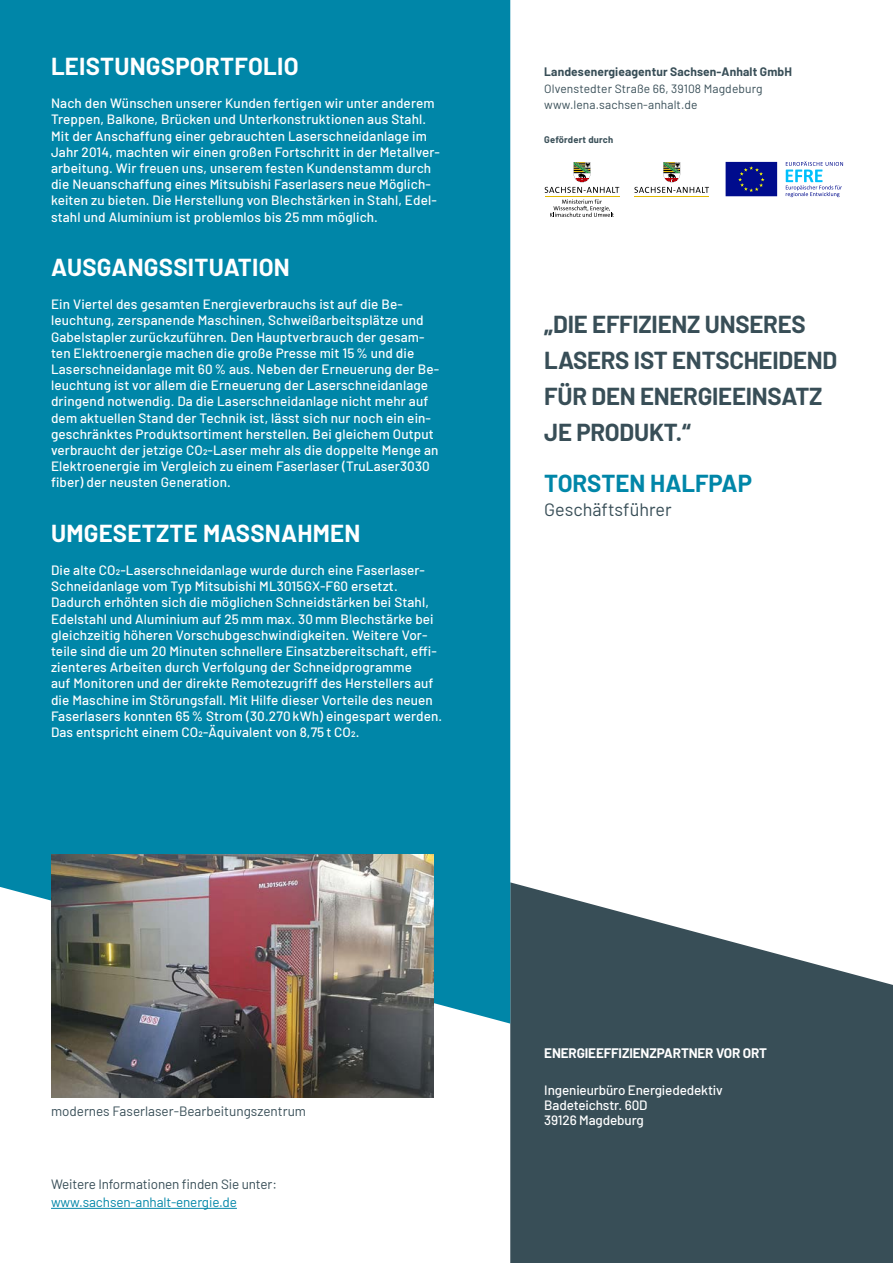
<style>
.page{position:relative;width:893px;height:1263px;background:#fff}
.page>*{position:absolute;margin:0;border:0;box-sizing:border-box;transform-origin:0 0}
.t1{font:700 24px/36px "Barlow";letter-spacing:-.01em;color:#384e57}
.t2{font:700 24px "Barlow";letter-spacing:.01em;color:#fff}
.t3{font:700 24px "Barlow";color:#0086a8}
.t4{font:18px "Barlow";color:#384e57}
.t5{font:500 13.5px/16.2px "Barlow";letter-spacing:.01em;color:#fff}
.t6{font:13.5px "Barlow";letter-spacing:-.005em;color:#384e57}
.t7{font:500 13.5px/15px "Barlow";letter-spacing:-.01em;color:#fff}
.t8{font:700 13.5px "Barlow";letter-spacing:-.01em;color:#fff}
.t9{font:13.5px "Barlow";letter-spacing:-.01em;color:#0086a8}
.t10{font:12px/16.5px "Barlow";letter-spacing:.01em;color:#384e57}
.t11{font:700 12px "Barlow";letter-spacing:.01em;color:#384e57}
.t12{font:700 9.3px "Barlow";letter-spacing:.02em;color:#384e57}
</style>
<div class="page">
<svg style="left:510px;top:882px;width:383px;height:381px;background:#53666d"></svg>
<div style="left:0;top:0;width:510px;height:1023px;background:#0086a8"></div>
<img style="left:51px;top:855px;width:383px;height:242px">
<hr style="left:51px;top:1208px;width:186px;height:1px;background:#0086a8">
<hr style="left:545px;top:196px;width:74px;height:1px;background:#e1b900">
<svg style="left:545px;top:162px;width:74px;height:31px"></svg>
<svg style="left:550px;top:199px;width:64px;height:18px"></svg>
<hr style="left:634px;top:196px;width:75px;height:1px;background:#e1b900">
<svg style="left:634px;top:162px;width:75px;height:31px"></svg>
<div style="left:726px;top:162px;width:51px;height:34px;background:#000c8d"></div>
<svg style="left:738px;top:166px;width:27px;height:26px"></svg>
<svg style="left:786px;top:161px;width:57px;height:36px"></svg>
<h1 class="t2" style="left:51px;top:49px;width:249px">LEISTUNGSPORTFOLIO</h1>
<p class="t5" style="left:51px;top:94px;width:390px">Nach den Wünschen unserer Kunden fertigen wir unter anderem Treppen, Balkone, Brücken und Unterkonstruktionen aus Stahl.<br>Mit der Anschaffung einer gebrauchten Laserschneidanlage im Jahr 2014, machten wir einen großen Fortschritt in der Metallver&shy;arbeitung. Wir freuen uns, unserem festen Kundenstamm durch die Neuanschaffung eines Mitsubishi Faserlasers neue Möglich&shy;keiten zu bieten. Die Herstellung von Blechstärken in Stahl, Edel&shy;stahl und Aluminium ist problemlos bis 25 mm möglich.</p>
<h1 class="t2" style="left:51px;top:250px;width:240px">AUSGANGSSITUATION</h1>
<p class="t5" style="left:51px;top:295px;width:390px">Ein Viertel des gesamten Energieverbrauchs ist auf die Be&shy;leuchtung, zerspanende Maschinen, Schweißarbeitsplätze und Gabelstapler zurückzuführen. Den Hauptverbrauch der gesam&shy;ten Elektroenergie machen die große Presse mit 15 % und die Laserschneidanlage mit 60 % aus. Neben der Erneuerung der Be&shy;leuchtung ist vor allem die Erneuerung der Laserschneidanlage dringend notwendig. Da die Laserschneidanlage nicht mehr auf dem aktuellen Stand der Technik ist, lässt sich nur noch ein ein&shy;geschränktes Produktsortiment herstellen. Bei gleichem Output verbraucht der jetzige CO2-Laser mehr als die doppelte Menge an Elektroenergie im Vergleich zu einem Faserlaser (TruLaser3030 fiber) der neusten Generation.</p>
<h1 class="t2" style="left:51px;top:515px;width:311px">UMGESETZTE MASSNAHMEN</h1>
<p class="t5" style="left:51px;top:561px;width:393px">Die alte CO2-Laserschneidanlage wurde durch eine Faserlaser-Schneidanlage vom Typ Mitsubishi ML3015GX-F60 ersetzt.<br>Dadurch erhöhten sich die möglichen Schneidstärken bei Stahl, Edelstahl und Aluminium auf 25 mm max. 30 mm Blechstärke bei gleichzeitig höheren Vorschubgeschwindigkeiten. Weitere Vor&shy;teile sind die um 20 Minuten schnellere Einsatzbereitschaft, effi&shy;zienteres Arbeiten durch Verfolgung der Schneidprogramme<br>auf Monitoren und der direkte Remotezugriff des Herstellers auf die Maschine im Störungsfall. Mit Hilfe dieser Vorteile des neuen Faserlasers konnten 65 % Strom (30.270 kWh) eingespart werden.<br>Das entspricht einem CO2-Äquivalent von 8,75 t CO2.</p>
<p class="t11" style="left:544px;top:63px;width:249px">Landesenergieagentur Sachsen-Anhalt GmbH</p>
<p class="t10" style="left:544px;top:79px;width:220px">Olvenstedter Straße 66, 39108 Magdeburg www.lena.sachsen-anhalt.de</p>
<p class="t12" style="left:544px;top:133px;width:70px">Gefördert durch</p>
<h1 class="t1" style="left:544px;top:304px;width:294px">„DIE EFFIZIENZ UNSERES<br>LASERS IST ENTSCHEIDEND<br>FÜR DEN ENERGIEEINSATZ<br>JE PRODUKT.“</h1>
<h1 class="t3" style="left:544px;top:466px;width:209px">TORSTEN HALFPAP</h1>
<h2 class="t4" style="left:544px;top:497px;width:129px">Geschäftsführer</h2>
<p class="t6" style="left:51px;top:1101px;width:257px">modernes Faserlaser-Bearbeitungszentrum</p>
<p class="t6" style="left:51px;top:1175px;width:227px">Weitere Informationen finden Sie unter:</p>
<p class="t9" style="left:51px;top:1193px;width:187px">www.sachsen-anhalt-energie.de</p>
<p class="t8" style="left:544px;top:1043px;width:224px">ENERGIEEFFIZIENZPARTNER VOR ORT</p>
<p class="t7" style="left:544px;top:1081px;width:180px">Ingenieurbüro Energiededektiv<br>Badeteichstr. 60D<br>39126 Magdeburg</p>
</div>
